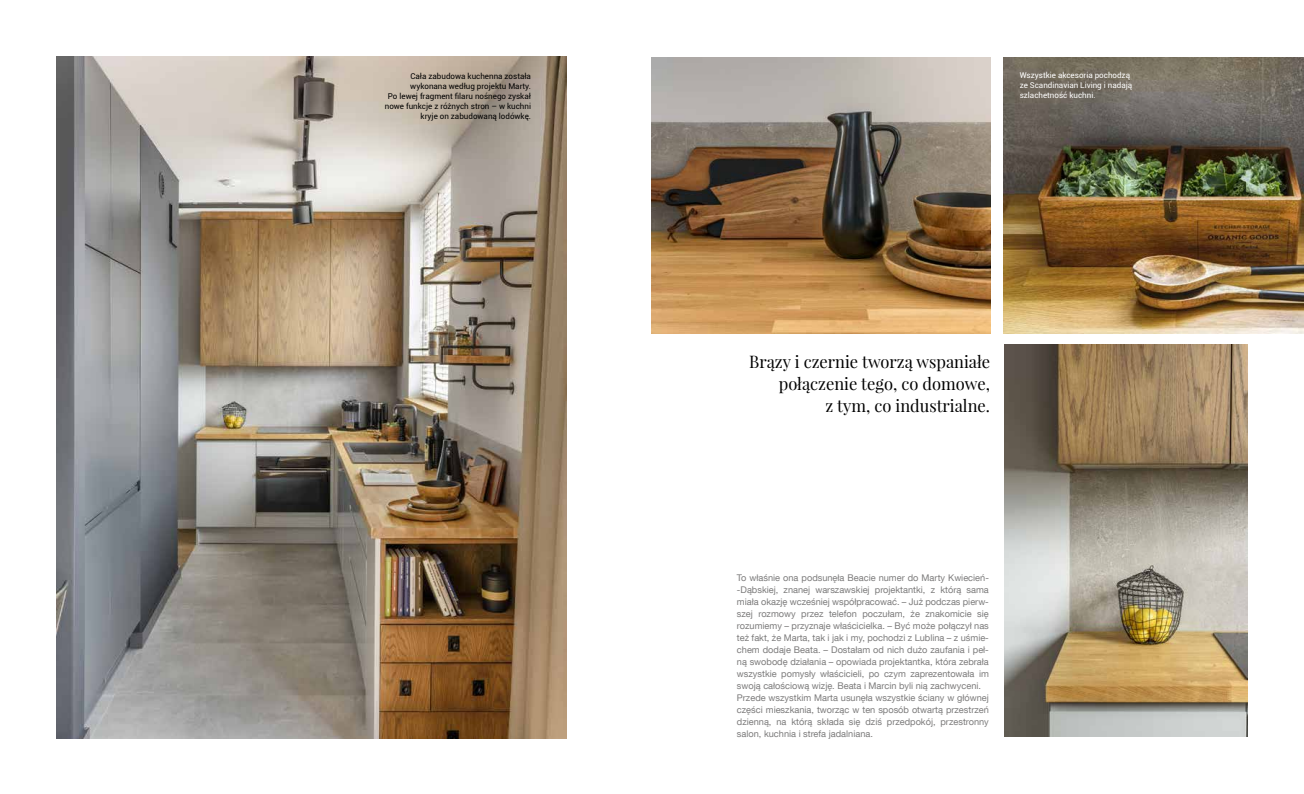
<style>
.page{position:relative;width:1304px;height:794px;background:#fff}
.page>*{position:absolute;margin:0;border:0;box-sizing:border-box;transform-origin:0 0}
.t1{font:17px/22px "Playfair Display";color:#000;text-align:right}
.t2{font:9.2px/12px "Helvetica Neue LT Com";color:#7c7b7b}
.t3{font:8px/10px "Roboto";color:#000;text-align:right}
.t4{font:8px/10px "Roboto";color:#fff}
</style>
<div class="page">
<img style="left:57px;top:57px;width:510px;height:681px">
<img style="left:652px;top:57px;width:338px;height:276px">
<img style="left:1004px;top:57px;width:300px;height:276px">
<img style="left:1004px;top:344px;width:243px;height:392px">
<p class="t3" style="left:385px;top:71px;width:148px">Cała zabudowa kuchenna została wykonana według projektu Marty.<br>Po lewej fragment filaru nośnego zyskał nowe funkcje z różnych stron – w kuchni kryje on zabudowaną lodówkę.</p>
<p class="t4" style="left:1020px;top:70px;width:114px">Wszystkie akcesoria pochodzą ze Scandinavian Living i nadają szlachetność kuchni.</p>
<h1 class="t1" style="left:749px;top:350px;width:242px">Brązy i czernie tworzą wspaniałe połączenie tego, co domowe,<br>z tym, co industrialne.</h1>
<p class="t2" style="left:737px;top:571px;width:253px">To właśnie ona podsunęła Beacie numer do Marty Kwiecień--Dąbskiej, znanej warszawskiej projektantki, z którą sama miała okazję wcześniej współpracować. – Już podczas pierw&shy;szej rozmowy przez telefon poczułam, że znakomicie się rozumiemy – przyznaje właścicielka. – Być może połączył nas też fakt, że Marta, tak i jak i my, pochodzi z Lublina – z uśmie&shy;chem dodaje Beata. – Dostałam od nich dużo zaufania i peł&shy;ną swobodę działania – opowiada projektantka, która zebrała wszystkie pomysły właścicieli, po czym zaprezentowała im swoją całościową wizję. Beata i Marcin byli nią zachwyceni.<br>Przede wszystkim Marta usunęła wszystkie ściany w głównej części mieszkania, tworząc w ten sposób otwartą przestrzeń dzienną, na którą składa się dziś przedpokój, przestronny salon, kuchnia i strefa jadalniana.</p>
</div>
